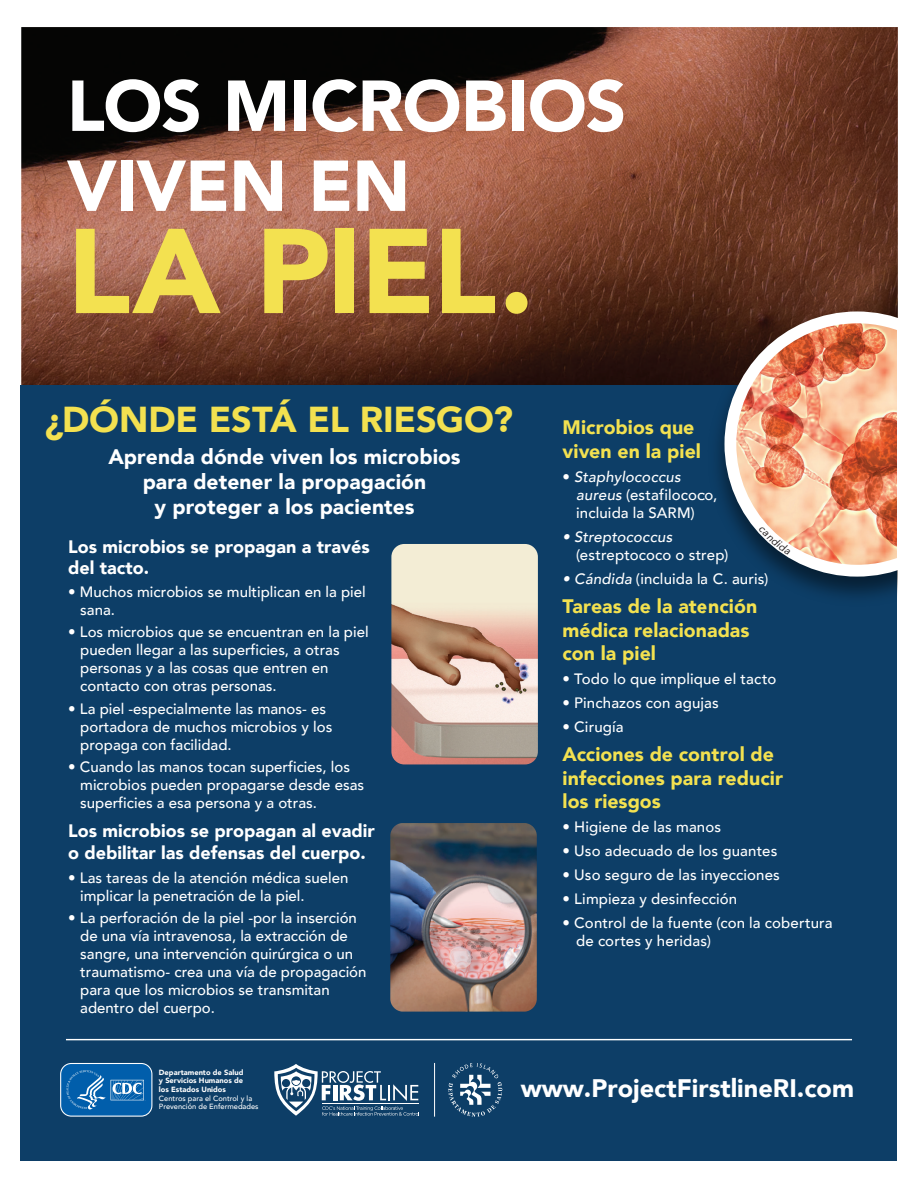
<style>
.page{position:relative;width:918px;height:1188px;background:#fff}
.page>*{position:absolute;margin:0;border:0;box-sizing:border-box;transform-origin:0 0}
.t1{font:900 119.1px "Avenir";letter-spacing:-.02em;color:#f3e150}
.t2{font:900 71.25px/79.9px "Avenir";letter-spacing:-.01em;color:#fff}
.t3{font:900 36px "Avenir";letter-spacing:-.005em;color:#f3e150}
.t4{font:900 25.35px "Avenir";color:#fff}
.t5{font:900 21px/25.2px "Avenir";color:#fff;text-align:center}
.t6{font:900 19.5px/23.4px "Avenir";color:#f3e150}
.t7{font:900 18px/21.6px "Avenir";color:#fff}
.t8{font:500 15px/18px "Avenir";color:#fff}
.t9{font:italic 500 15px "Avenir";letter-spacing:.01em;color:#fff}
.t10{font:900 7.5px/8.7px "Avenir";color:#fff;text-align:justify}
.t11{font:500 7.5px/8.7px "Avenir";color:#fff}
.s1{font-style:italic}
</style>
<div class="page">
<img style="left:21px;top:27px;width:876px;height:358px">
<div style="left:21px;top:385px;width:876px;height:776px;background:#0d3e67"></div>
<hr style="left:66px;top:1039px;width:786px;height:1px;background:#fff">
<img style="left:390px;top:823px;width:147px;height:189px">
<img style="left:702px;top:302px;width:195px;height:295px">
<svg style="left:724px;top:311px;width:173px;height:266px"></svg>
<img style="left:736px;top:323px;width:161px;height:242px">
<img style="left:391px;top:544px;width:147px;height:220px">
<svg style="left:60px;top:1063px;width:93px;height:54px;background:#2875b5"></svg>
<hr style="left:434px;top:1063px;width:1px;height:54px;background:#fff">
<svg style="left:274px;top:1064px;width:145px;height:52px"></svg>
<svg style="left:448px;top:1063px;width:54px;height:54px"></svg>
<svg style="left:759px;top:527px;width:32px;height:28px"></svg>
<h2 class="t2" style="left:67px;top:64px;width:561px">LOS MICROBIOS<br>VIVEN EN</h2>
<h1 class="t1" style="left:67px;top:170px;width:469px">LA PIEL.</h1>
<h3 class="t3" style="left:45px;top:389px;width:469px">¿DÓNDE ESTÁ EL RIESGO?</h3>
<h3 class="t5" style="left:108px;top:443px;width:354px">Aprenda dónde viven los microbios para detener la propagación<br>y proteger a los pacientes</h3>
<p class="t7" style="left:68px;top:535px;width:303px">Los microbios se propagan a través del tacto.</p>
<p class="t8" style="left:80px;top:582px;width:287px;text-indent:-12px">• Muchos microbios se multiplican en la piel sana.</p>
<p class="t8" style="left:80px;top:622px;width:290px;text-indent:-12px">• Los microbios que se encuentran en la piel pueden llegar a las superficies, a otras personas y a las cosas que entren en contacto con otras personas.</p>
<p class="t8" style="left:80px;top:699px;width:254px;text-indent:-12px">• La piel -especialmente las manos- es portadora de muchos microbios y los propaga con facilidad.</p>
<p class="t8" style="left:80px;top:757px;width:285px;text-indent:-12px">• Cuando las manos tocan superficies, los microbios pueden propagarse desde esas superficies a esa persona y a otras.</p>
<p class="t7" style="left:68px;top:820px;width:308px">Los microbios se propagan al evadir o debilitar las defensas del cuerpo.</p>
<p class="t8" style="left:80px;top:868px;width:270px;text-indent:-12px">• Las tareas de la atención médica suelen implicar la penetración de la piel.</p>
<p class="t8" style="left:80px;top:908px;width:288px;text-indent:-12px">• La perforación de la piel -por la inserción de una vía intravenosa, la extracción de sangre, una intervención quirúrgica o un traumatismo- crea una vía de propagación para que los microbios se transmitan adentro del cuerpo.</p>
<h3 class="t6" style="left:563px;top:415px;width:140px">Microbios que viven en la piel</h3>
<p class="t8" style="left:576px;top:467px;width:143px;text-indent:-14px">• <span class="s1">Staphylococcus aureus</span> (estafilococo, incluida la SARM)</p>
<p class="t9" style="left:563px;top:528px;width:111px">• Streptococcus</p>
<p class="t8" style="left:576px;top:545px;width:154px">(estreptococo o strep)</p>
<p class="t8" style="left:563px;top:569px;width:207px"><span class="s1">• Cándida</span> (incluida la C. auris)</p>
<h3 class="t6" style="left:563px;top:594px;width:196px">Tareas de la atención médica relacionadas con la piel</h3>
<p class="t8" style="left:563px;top:669px;width:215px">• Todo lo que implique el tacto</p>
<p class="t8" style="left:563px;top:693px;width:158px">• Pinchazos con agujas</p>
<p class="t8" style="left:563px;top:717px;width:62px">• Cirugía</p>
<h3 class="t6" style="left:563px;top:742px;width:222px">Acciones de control de infecciones para reducir los riesgos</h3>
<p class="t8" style="left:563px;top:817px;width:160px">• Higiene de las manos</p>
<p class="t8" style="left:563px;top:841px;width:216px">• Uso adecuado de los guantes</p>
<p class="t8" style="left:563px;top:865px;width:219px">• Uso seguro de las inyecciones</p>
<p class="t8" style="left:563px;top:889px;width:176px">• Limpieza y desinfección</p>
<p class="t8" style="left:576px;top:913px;width:258px;text-indent:-14px">• Control de la fuente (con la cobertura de cortes y heridas)</p>
<p class="t10" style="left:159px;top:1068px;width:86px">Departamento de Salud y Servicios Humanos de los Estados Unidos</p>
<p class="t11" style="left:159px;top:1093px;width:101px">Centros para el Control y la<br>Prevención de Enfermedades</p>
<h3 class="t4" style="left:521px;top:1066px;width:335px">www.ProjectFirstlineRI.com</h3>
</div>
